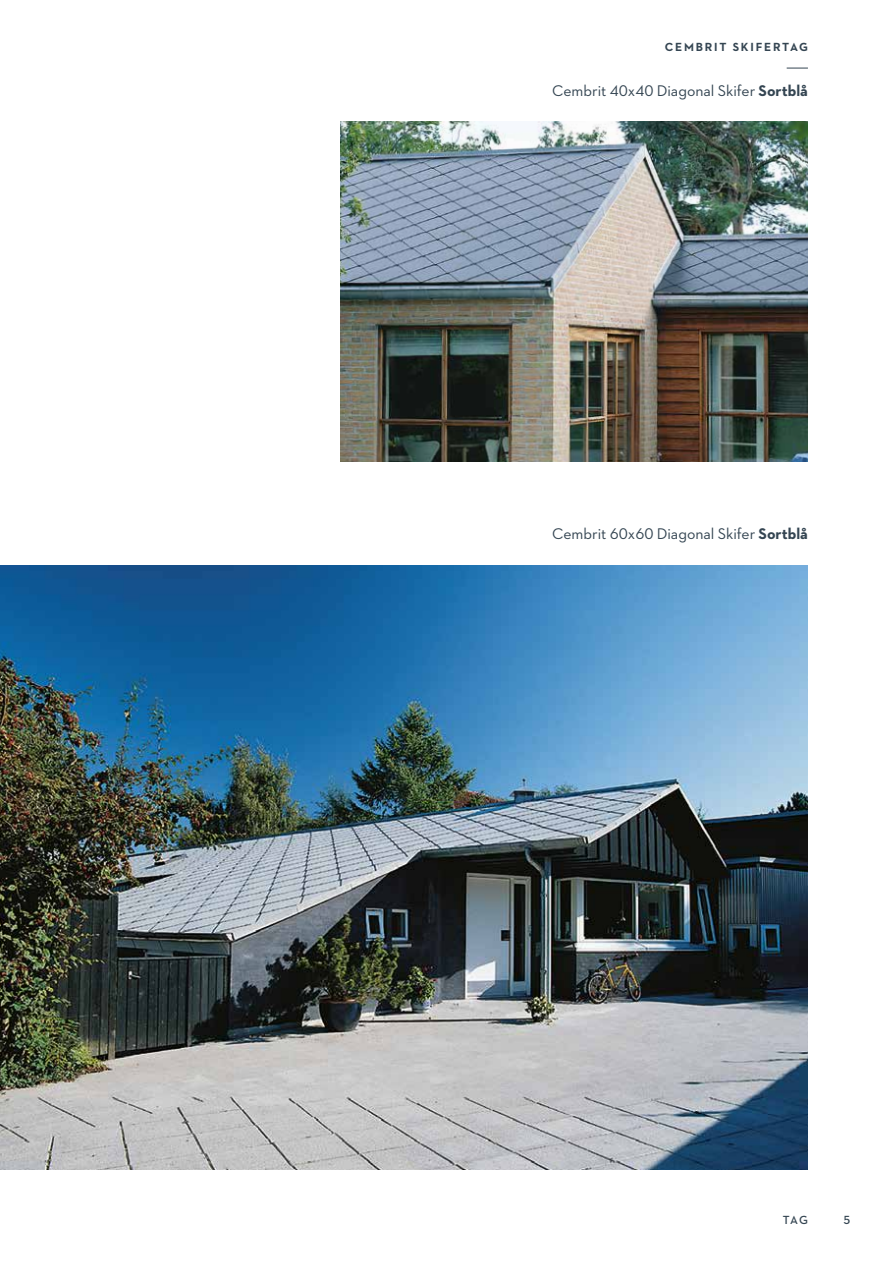
<style>
.page{position:relative;width:893px;height:1263px;background:#fff}
.page>*{position:absolute;margin:0;border:0;box-sizing:border-box;transform-origin:0 0}
.t1{font:15.75px "Neutraface 2 Text";color:#344552}
.t2{font:700 12px "Neutraface 2 Text";letter-spacing:.15em;color:#344552}
.t3{font:600 12px "Neutraface 2 Text";color:#344552}
.s1{font-weight:700}
</style>
<div class="page">
<svg style="left:787px;top:68px;width:21px;height:1px"></svg>
<img style="left:0;top:566px;width:808px;height:603px">
<img style="left:340px;top:121px;width:468px;height:340px">
<p class="t2" style="left:665px;top:39px;width:145px">CEMBRIT SKIFERTAG</p>
<p class="t1" style="left:552px;top:81px;width:257px">Cembrit 40x40 Diagonal Skifer <span class="s1">Sortblå</span></p>
<p class="t1" style="left:552px;top:524px;width:257px">Cembrit 60x60 Diagonal Skifer <span class="s1">Sortblå</span></p>
<p class="t3" style="left:783px;top:1213px;width:26px">TAG</p>
<p class="t3" style="left:843px;top:1213px;width:8px">5</p>
</div>
